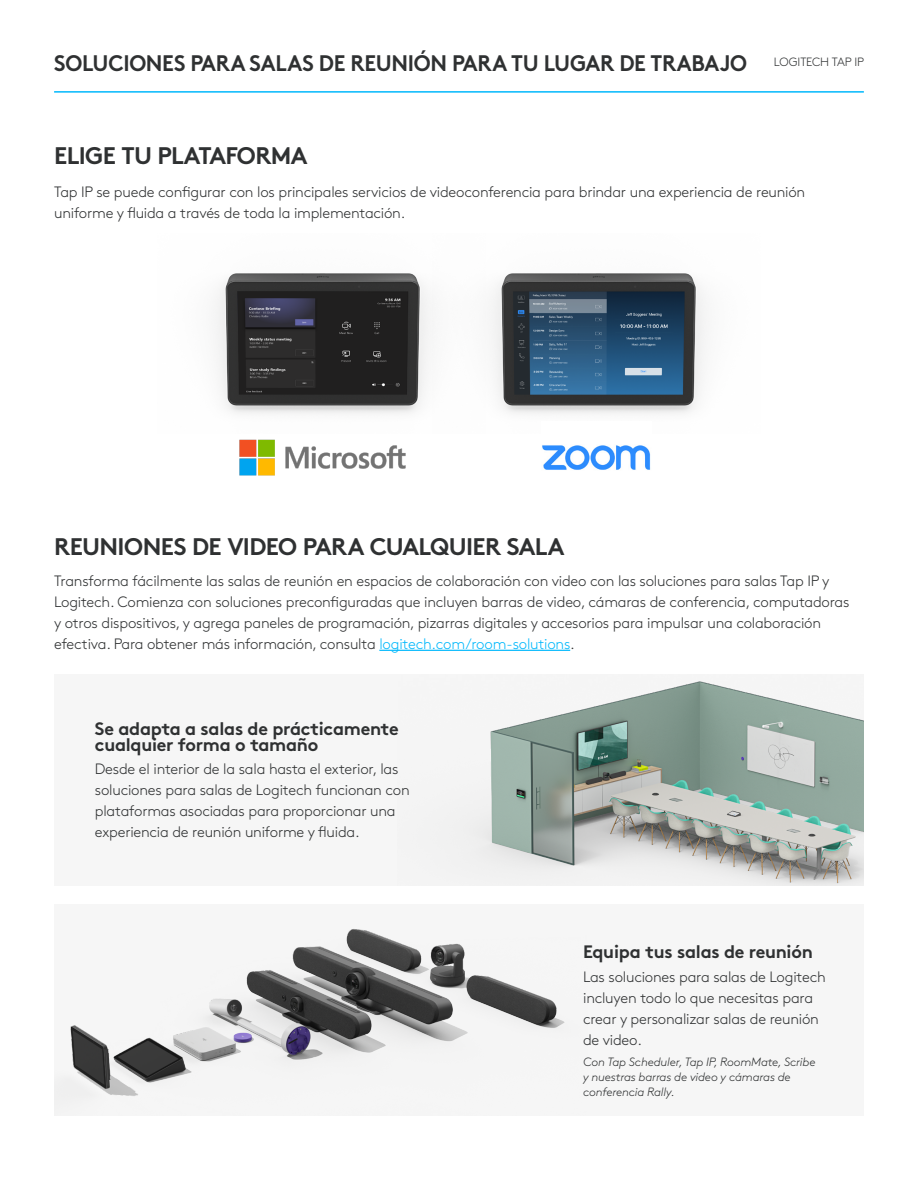
<style>
.page{position:relative;width:918px;height:1188px;background:#fff}
.page>*{position:absolute;margin:0;border:0;box-sizing:border-box;transform-origin:0 0}
.t1{font:700 24px "Brown Pro";letter-spacing:-.025em;color:#2f3132}
.t2{font:700 22.5px "Brown Pro";letter-spacing:-.015em;color:#2f3132;scale:.95 1}
.Body_copy{font:700 18px/16.5px "Brown Pro";letter-spacing:-.015em;color:#2f3132}
.Body_copy-2{font:300 15px/21px "Brown Pro";letter-spacing:-.015em;color:#2f3132}
.Body_copy-3{font:italic 300 12px/15px "Brown Pro";letter-spacing:-.015em;color:#2f3132}
.t3{font:300 12px "Brown Pro";letter-spacing:-.005em;color:#2f3132}
.s1{color:#00b8fc}
</style>
<div class="page">
<hr style="left:54px;top:91px;width:810px;height:2px;background:#00b8fc">
<hr style="left:379px;top:650px;width:191px;height:1px;background:#00b8fc">
<div style="left:54px;top:674px;width:810px;height:212px;background:#f6f6f6"></div>
<img style="left:481px;top:681px;width:383px;height:205px">
<div style="left:54px;top:904px;width:810px;height:212px;background:#f6f6f6"></div>
<img style="left:70px;top:929px;width:495px;height:167px">
<img style="left:215px;top:273px;width:218px;height:141px">
<img style="left:491px;top:273px;width:215px;height:141px">
<img style="left:239px;top:439px;width:167px;height:37px">
<img style="left:542px;top:445px;width:109px;height:25px">
<h2 class="t2" style="left:54px;top:45px;width:731px">SOLUCIONES PARA SALAS DE REUNIÓN PARA TU LUGAR DE TRABAJO</h2>
<h6 class="t3" style="left:774px;top:53px;width:92px">LOGITECH TAP IP</h6>
<p class="t1" style="left:54px;top:136px;width:255px">ELIGE TU PLATAFORMA</p>
<p class="Body_copy-2" style="left:54px;top:180px;width:753px">Tap IP se puede configurar con los principales servicios de videoconferencia para brindar una experiencia de reunión uniforme y fluida a través de toda la implementación.</p>
<p class="t1" style="left:54px;top:527px;width:512px">REUNIONES DE VIDEO PARA CUALQUIER SALA</p>
<p class="Body_copy-2" style="left:54px;top:569px;width:797px">Transforma fácilmente las salas de reunión en espacios de colaboración con video con las soluciones para salas Tap IP y Logitech. Comienza con soluciones preconfiguradas que incluyen barras de video, cámaras de conferencia, computadoras y otros dispositivos, y agrega paneles de programación, pizarras digitales y accesorios para impulsar una colaboración efectiva. Para obtener más información, consulta <span class="s1">logitech.com/room-solutions</span>.</p>
<p class="Body_copy" style="left:95px;top:718px;width:305px">Se adapta a salas de prácticamente cualquier forma o tamaño</p>
<p class="Body_copy-2" style="left:95px;top:758px;width:316px">Desde el interior de la sala hasta el exterior, las soluciones para salas de Logitech funcionan con plataformas asociadas para proporcionar una experiencia de reunión uniforme y fluida.</p>
<p class="Body_copy" style="left:583px;top:942px;width:231px">Equipa tus salas de reunión</p>
<p class="Body_copy-2" style="left:583px;top:965px;width:244px">Las soluciones para salas de Logitech incluyen todo lo que necesitas para crear y personalizar salas de reunión de video.</p>
<p class="Body_copy-3" style="left:583px;top:1054px;width:234px">Con Tap Scheduler, Tap IP, RoomMate, Scribe y nuestras barras de video y cámaras de conferencia Rally.</p>
</div>
